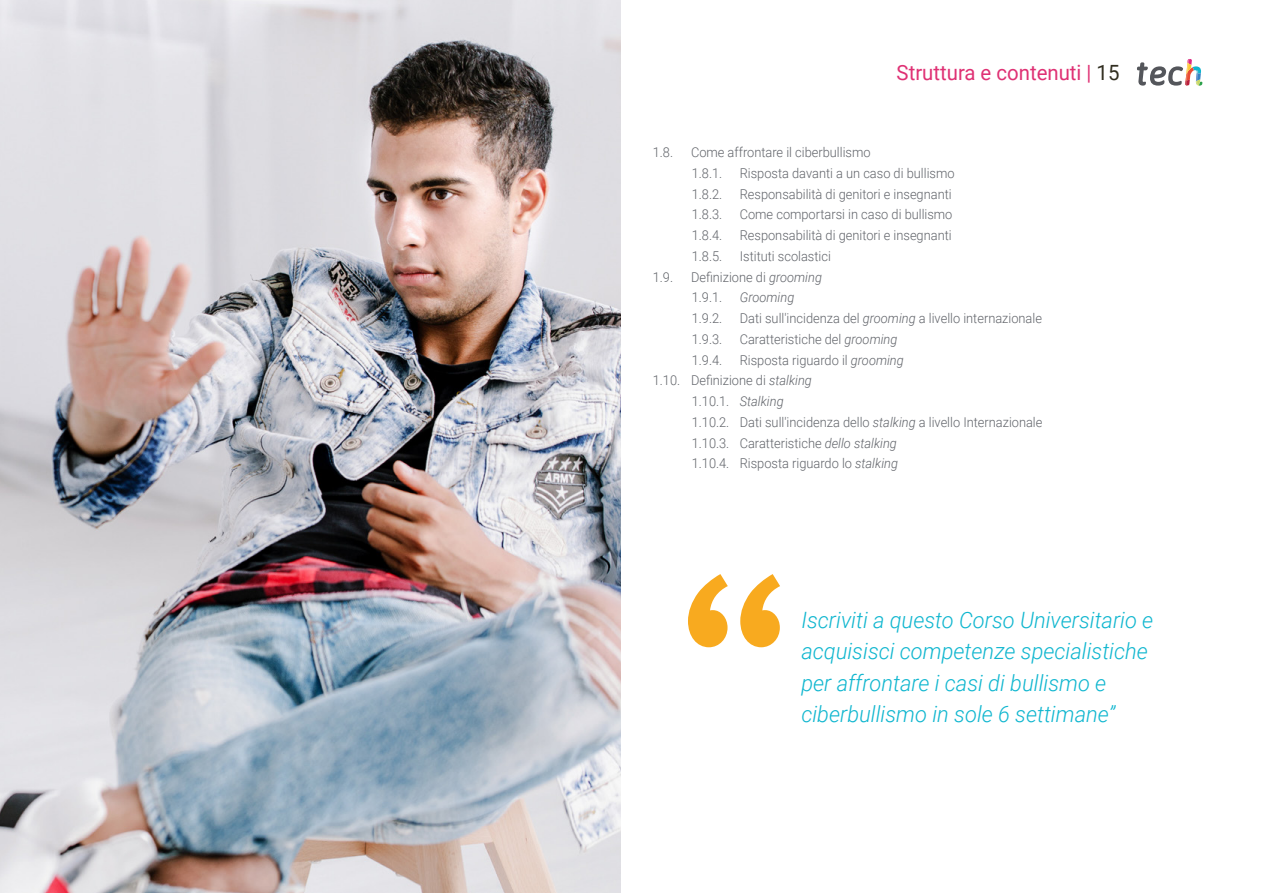
<style>
.page{position:relative;width:1263px;height:893px;background:#fff}
.page>*{position:absolute;margin:0;border:0;box-sizing:border-box;transform-origin:0 0}
.t1{font:italic 300 22.5px/31.5px "Roboto";color:#0fb6cf}
.t2{font:21px "Roboto";color:#df3174}
.t3{font:300 13.5px/20.7px "Roboto";color:#61646a;scale:.95 1}
.t4{font:italic 300 13.5px "Roboto";color:#61646a;scale:.95 1}
.s1{color:#312e20}
.s2{font-style:italic}
.s3{font-style:normal}
</style>
<div class="page">
<svg style="left:1137px;top:59px;width:65px;height:27px"></svg>
<img style="left:0;top:0;width:621px;height:893px">
<svg style="left:688px;top:574px;width:92px;height:73px"></svg>
<h2 class="t2" style="left:897px;top:57px;width:224px">Struttura e contenuti | <span class="s1">15</span></h2>
<p class="t3" style="left:653px;top:141px;width:23px">1.8.</p>
<p class="t3" style="left:691px;top:141px;width:190px">Come affrontare il ciberbullismo<br>1.8.1.</p>
<p class="t3" style="left:740px;top:162px;width:228px">Risposta davanti a un caso di bullismo</p>
<p class="t3" style="left:692px;top:183px;width:34px">1.8.2.</p>
<p class="t3" style="left:740px;top:183px;width:225px">Responsabilità di genitori e insegnanti</p>
<p class="t3" style="left:692px;top:204px;width:34px">1.8.3.</p>
<p class="t3" style="left:740px;top:204px;width:225px">Come comportarsi in caso di bullismo</p>
<p class="t3" style="left:692px;top:224px;width:34px">1.8.4.</p>
<p class="t3" style="left:740px;top:224px;width:225px">Responsabilità di genitori e insegnanti</p>
<p class="t3" style="left:692px;top:245px;width:34px">1.8.5.</p>
<p class="t3" style="left:740px;top:245px;width:97px">Istituti scolastici</p>
<p class="t3" style="left:653px;top:266px;width:23px">1.9.</p>
<p class="t3" style="left:691px;top:266px;width:139px">Definizione di <span class="s2">grooming<br></span>1.9.1.</p>
<p class="t4" style="left:740px;top:288px;width:59px">Grooming</p>
<p class="t3" style="left:692px;top:307px;width:34px">1.9.2.</p>
<p class="t3" style="left:740px;top:307px;width:320px">Dati sull'incidenza del <span class="s2">grooming</span> a livello internazionale</p>
<p class="t3" style="left:692px;top:328px;width:34px">1.9.3.</p>
<p class="t3" style="left:740px;top:328px;width:167px">Caratteristiche del <span class="s2">grooming</span></p>
<p class="t3" style="left:692px;top:349px;width:34px">1.9.4.</p>
<p class="t3" style="left:740px;top:349px;width:174px">Risposta riguardo il <span class="s2">grooming</span></p>
<p class="t3" style="left:653px;top:370px;width:169px">1.10. Definizione di <span class="s2">stalking</span></p>
<p class="t4" style="left:692px;top:392px;width:98px"><span class="s3">1.10.1.</span> Stalking</p>
<p class="t3" style="left:692px;top:411px;width:371px">1.10.2. Dati sull'incidenza dello <span class="s2">stalking</span> a livello Internazionale</p>
<p class="t3" style="left:692px;top:432px;width:217px">1.10.3. Caratteristiche <span class="s2">dello stalking</span></p>
<p class="t3" style="left:692px;top:453px;width:219px">1.10.4. Risposta riguardo lo <span class="s2">stalking</span></p>
<h1 class="t1" style="left:801px;top:603px;width:353px">Iscriviti a questo Corso Universitario e acquisisci competenze specialistiche per affrontare i casi di bullismo e ciberbullismo in sole 6 settimane”</h1>
</div>
